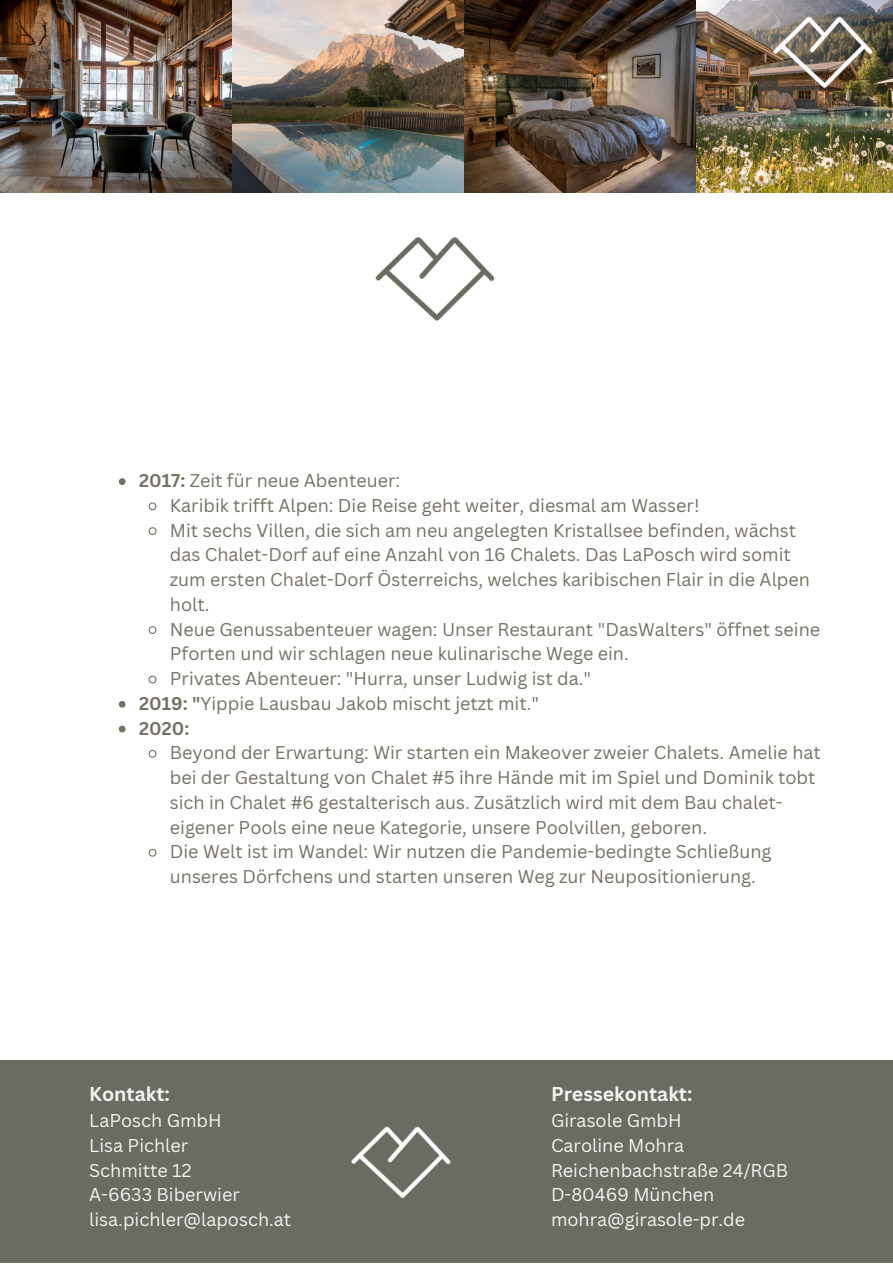
<style>
.page{position:relative;width:893px;height:1264px;background:#fff}
.page>*{position:absolute;margin:0;border:0;box-sizing:border-box;transform-origin:0 0}
.t1{font:700 19.5px "Canva Sans";color:#f3f3f1}
.t2{font:18px/24.8px "Canva Sans";color:#767165}
.t3{font:18px/24.8px "Canva Sans";color:#f3f3f1}
.t4{font:700 18px "Canva Sans";color:#767165}
.s1{font-weight:700}
</style>
<div class="page">
<img style="left:375px;top:237px;width:120px;height:84px">
<div style="left:0;top:1059px;width:892px;height:203px;background:#6b6b62"></div>
<img style="left:351px;top:1126px;width:100px;height:73px">
<svg style="left:119px;top:478px;width:6px;height:7px"></svg>
<svg style="left:148px;top:502px;width:9px;height:9px"></svg>
<svg style="left:148px;top:527px;width:9px;height:8px"></svg>
<svg style="left:148px;top:626px;width:9px;height:8px"></svg>
<svg style="left:148px;top:675px;width:9px;height:9px"></svg>
<svg style="left:119px;top:701px;width:6px;height:6px"></svg>
<svg style="left:119px;top:725px;width:6px;height:7px"></svg>
<svg style="left:148px;top:749px;width:9px;height:9px"></svg>
<svg style="left:148px;top:848px;width:9px;height:9px"></svg>
<img style="left:0;top:0;width:697px;height:192px">
<img style="left:697px;top:0;width:195px;height:192px">
<img style="left:772px;top:15px;width:101px;height:75px">
<p class="t2" style="left:139px;top:468px;width:262px"><span class="s1">2017:</span> Zeit für neue Abenteuer:</p>
<p class="t2" style="left:170px;top:492px;width:531px">Karibik trifft Alpen: Die Reise geht weiter, diesmal am Wasser!</p>
<p class="t2" style="left:170px;top:517px;width:627px">Mit sechs Villen, die sich am neu angelegten Kristallsee befinden, wächst</p>
<p class="t2" style="left:170px;top:542px;width:622px">das Chalet-Dorf auf eine Anzahl von 16 Chalets. Das LaPosch wird somit</p>
<p class="t2" style="left:170px;top:567px;width:641px">zum ersten Chalet-Dorf Österreichs, welches karibischen Flair in die Alpen</p>
<p class="t2" style="left:170px;top:591px;width:41px">holt.</p>
<p class="t2" style="left:170px;top:616px;width:651px">Neue Genussabenteuer wagen: Unser Restaurant "DasWalters" öffnet seine</p>
<p class="t2" style="left:170px;top:641px;width:460px">Pforten und wir schlagen neue kulinarische Wege ein.</p>
<p class="t2" style="left:170px;top:665px;width:423px">Privates Abenteuer: "Hurra, unser Ludwig ist da."</p>
<p class="t2" style="left:139px;top:690px;width:401px"><span class="s1">2019: "</span>Yippie Lausbau Jakob mischt jetzt mit."</p>
<p class="t4" style="left:139px;top:715px;width:52px">2020:</p>
<p class="t2" style="left:170px;top:740px;width:652px">Beyond der Erwartung: Wir starten ein Makeover zweier Chalets. Amelie hat bei der Gestaltung von Chalet #5 ihre Hände mit im Spiel und Dominik tobt sich in Chalet #6 gestalterisch aus. Zusätzlich wird mit dem Bau chalet&shy;eigener Pools eine neue Kategorie, unsere Poolvillen, geboren.<br>Die Welt ist im Wandel: Wir nutzen die Pandemie-bedingte Schließung unseres Dörfchens und starten unseren Weg zur Neupositionierung.</p>
<p class="t1" style="left:89px;top:1080px;width:82px">Kontakt:</p>
<p class="t3" style="left:89px;top:1107px;width:203px">LaPosch GmbH<br>Lisa Pichler<br>Schmitte 12<br>A-6633 Biberwier lisa.pichler@laposch.at</p>
<p class="t1" style="left:551px;top:1080px;width:143px">Pressekontakt:</p>
<p class="t3" style="left:551px;top:1107px;width:239px">Girasole GmbH<br>Caroline Mohra<br>Reichenbachstraße 24/RGB<br>D-80469 München mohra@girasole-pr.de</p>
</div>
